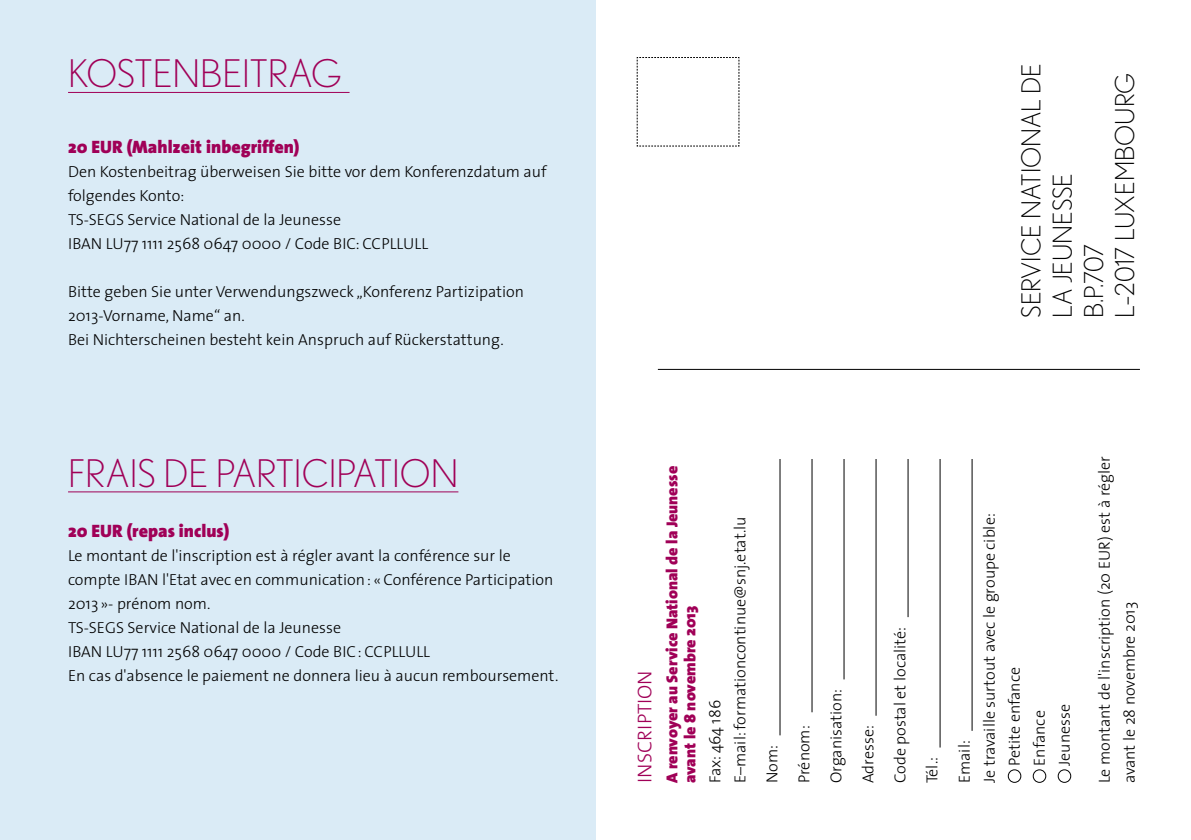
<style>
.page{position:relative;width:1191px;height:840px;background:#fff}
.page>*{position:absolute;margin:0;border:0;box-sizing:border-box;transform-origin:0 0}
.t1{font:300 38px "Nobel";color:#a00057}
.t2{font:300 26px/31.2px "Nobel";color:#000}
.t3{font:300 20px "The Sans";color:#a00057}
.t4{font:900 18px "The Sans";color:#a00057}
.t5{font:300 16px/24px "The Sans";color:#000}
.t6{font:900 16px/18px "The Sans";color:#a00057}
</style>
<div class="page">
<div style="left:0;top:0;width:595px;height:839px;background:#daebf6"></div>
<hr style="left:658px;top:369px;width:482px;height:1px;background:#000">
<svg style="left:636px;top:57px;width:103px;height:90px"></svg>
<hr style="left:779px;top:456px;width:1px;height:279px;background:#000">
<hr style="left:811px;top:457px;width:1px;height:254px;background:#000">
<hr style="left:843px;top:446px;width:1px;height:233px;background:#000">
<hr style="left:875px;top:449px;width:1px;height:266px;background:#000">
<hr style="left:907px;top:448px;width:1px;height:168px;background:#000">
<hr style="left:939px;top:449px;width:1px;height:298px;background:#000">
<hr style="left:971px;top:449px;width:1px;height:281px;background:#000">
<div style="left:1008px;top:769px;width:13px;height:13px;border:1px solid #000;border-radius:50%"></div>
<div style="left:1033px;top:769px;width:13px;height:13px;border:1px solid #000;border-radius:50%"></div>
<div style="left:1057px;top:769px;width:14px;height:13px;border:1px solid #000;border-radius:50%"></div>
<hr style="left:68px;top:92px;width:281px;height:1px;background:#a00057">
<hr style="left:68px;top:491px;width:390px;height:1px;background:#a00057">
<div style="left:777px;top:432px;width:211px;height:26px;background:#fff"></div>
<h1 class="t1" style="left:68px;top:52px;width:275px">KOSTENBEITRAG</h1>
<p class="t4" style="left:68px;top:131px;width:233px">20 EUR (Mahlzeit inbegriffen)</p>
<p class="t5" style="left:68px;top:159px;width:480px">Den Kostenbeitrag überweisen Sie bitte vor dem Konferenzdatum auf folgendes Konto:<br>TS-SEGS Service National de la Jeunesse<br>IBAN LU77 1111 2568 0647 0000 / Code BIC: CCPLLULL</p>
<p class="t5" style="left:68px;top:279px;width:457px">Bitte geben Sie unter Verwendungszweck „Konferenz Partizipation<br>2013-Vorname, Name“ an.<br>Bei Nichterscheinen besteht kein Anspruch auf Rückerstattung.</p>
<h1 class="t1" style="left:68px;top:451px;width:386px">FRAIS DE PARTICIPATION</h1>
<p class="t4" style="left:68px;top:515px;width:163px">20 EUR (repas inclus)</p>
<p class="t5" style="left:68px;top:543px;width:492px">Le montant de l'inscription est à régler avant la conférence sur le compte IBAN l'Etat avec en communication: «Conférence Participation 2013 »- prénom nom.<br>TS-SEGS Service National de la Jeunesse<br>IBAN LU77 1111 2568 0647 0000 / Code BIC: CCPLLULL<br>En cas d'absence le paiement ne donnera lieu à aucun remboursement.</p>
<h2 class="t2" style="left:1015px;top:317px;width:256px;rotate:-90deg">SERVICE NATIONAL DE<br>LA JEUN ESSE<br>B.P.707<br>L–2017 LUXEMBOURG</h2>
<p class="t3" style="left:628px;top:782px;width:110px;rotate:-90deg">Inscription</p>
<p class="t6" style="left:663px;top:782px;width:319px;rotate:-90deg">A renvoyer au Service National de la Jeunesse avant le 8 novembre 2013</p>
<p class="t5" style="left:702px;top:782px;width:268px;line-height:25px;rotate:-90deg">Fax: 464 186<br>E–mail: formationcontinue@snj.etat.lu</p>
<p class="t5" style="left:755px;top:782px;width:158px;line-height:32px;rotate:-90deg">Nom:<br>Prénom:<br>Organisation:<br>Adresse:<br>Code postal et localité:<br>Tél.:<br>Email:</p>
<p class="t5" style="left:976px;top:765px;width:254px;line-height:25px;text-indent:-17px;rotate:-90deg">Je travaille surtout avec le groupe cible:<br>Petite enfance<br>Enfance<br>Jeunesse</p>
<p class="t5" style="left:1091px;top:782px;width:328px;line-height:25px;rotate:-90deg">Le montant de l'inscription (20 EUR) est à régler avant le 28 novembre 2013</p>
</div>
